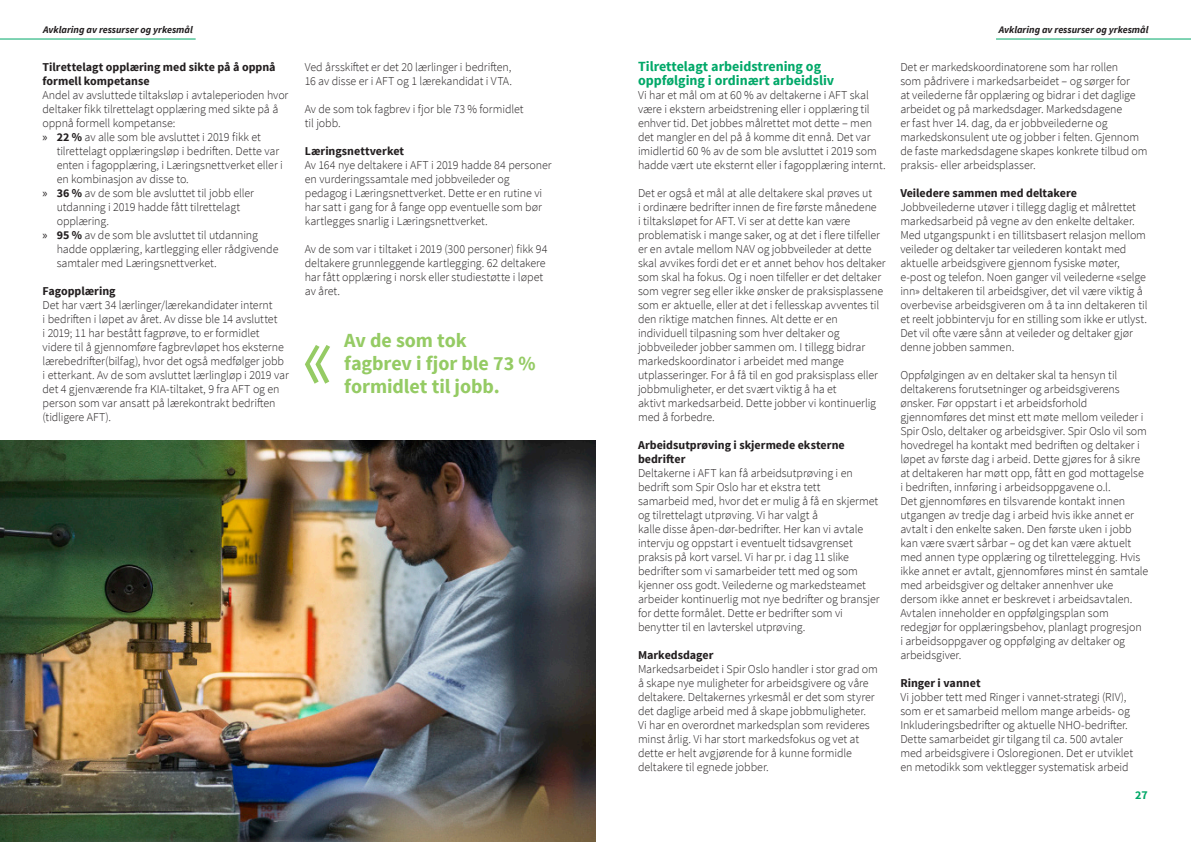
<style>
.page{position:relative;width:1191px;height:842px;background:#fff}
.page>*{position:absolute;margin:0;border:0;box-sizing:border-box;transform-origin:0 0}
.Sitat{font:700 20px/23px "Source Sans Pro";letter-spacing:-.005em;color:#95cb64}
.mellomtittel{font:700 14px/14px "Source Sans Pro";color:#00a868}
.mengdetekst{font:300 12px/14px "Source Sans Pro";letter-spacing:-.01em;color:#231f20}
.mengdetekst-2{font:700 12px/14px "Source Sans Pro";color:#231f20}
.t1{font:700 12px "Source Sans Pro";color:#00a868}
.t2{font:italic 700 10px "Source Sans Pro";color:#231f20}
.s1{font-family:"Myriad Pro";font-weight:400}
.s2{font-weight:700}
</style>
<div class="page">
<hr style="left:996px;top:39px;width:195px;height:1px;background:#00a868">
<hr style="left:0;top:39px;width:196px;height:1px;background:#00a868">
<img style="left:0;top:441px;width:595px;height:401px">
<svg style="left:305px;top:345px;width:25px;height:39px"></svg>
<p class="t2" style="left:43px;top:23px;width:151px">Avklaring av ressurser og yrkesmål</p>
<p class="t2" style="left:998px;top:23px;width:151px">Avklaring av ressurser og yrkesmål</p>
<p class="mellomtittel" style="left:638px;top:59px;width:198px">Tilrettelagt arbeidstrening og oppfølging i ordinært arbeidsliv</p>
<p class="mengdetekst" style="left:638px;top:88px;width:249px">Vi har et mål om at 60 % av deltakerne i AFT skal være i ekstern arbeidstrening eller i opplæring til enhver tid. Det jobbes målrettet mot dette – men det mangler en del på å komme dit ennå. Det var imidlertid 60 % av de som ble avsluttet i 2019 som hadde vært ute eksternt eller i fagopplæring internt.</p>
<p class="mengdetekst" style="left:638px;top:186px;width:249px">Det er også et mål at alle deltakere skal prøves ut<br>i ordinære bedrifter innen de fire første månedene<br>i tiltaksløpet for AFT. Vi ser at dette kan være problematisk i mange saker, og at det i flere tilfeller er en avtale mellom NAV og jobbveileder at dette skal avvikes fordi det er et annet behov hos deltaker som skal ha fokus. Og i noen tilfeller er det deltaker som vegrer seg eller ikke ønsker de praksisplassene som er aktuelle, eller at det i fellesskap avventes til</p>
<p class="mengdetekst" style="left:638px;top:312px;width:203px">den riktige matchen finnes. Alt dette er en individuell tilpasning som hver deltaker og</p>
<p class="mengdetekst" style="left:638px;top:340px;width:229px">jobbveileder jobber sammen om. I tillegg bidrar markedskoordinator i arbeidet med mange</p>
<p class="mengdetekst" style="left:638px;top:368px;width:241px">utplasseringer. For å få til en god praksisplass eller jobbmuligheter, er det svært viktig å ha et</p>
<p class="mengdetekst" style="left:638px;top:396px;width:239px">aktivt markedsarbeid. Dette jobber vi kontinuerlig med å forbedre.</p>
<p class="mengdetekst-2" style="left:638px;top:438px;width:208px">Arbeidsutprøving i skjermede eksterne bedrifter</p>
<p class="mengdetekst" style="left:638px;top:466px;width:216px">Deltakerne i AFT kan få arbeidsutprøving i en bedrift som Spir Oslo har et ekstra tett</p>
<p class="mengdetekst" style="left:638px;top:494px;width:242px">samarbeid med, hvor det er mulig å få en skjermet og tilrettelagt utprøving. Vi har valgt å</p>
<p class="mengdetekst" style="left:638px;top:522px;width:243px">kalle disse åpen-dør-bedrifter. Her kan vi avtale intervju og oppstart i eventuelt tidsavgrenset praksis på kort varsel. Vi har pr. i dag 11 slike bedrifter som vi samarbeider tett med og som kjenner oss godt. Veilederne og markedsteamet arbeider kontinuerlig mot nye bedrifter og bransjer for dette formålet. Dette er bedrifter som vi benytter til en lavterskel utprøving.</p>
<p class="mengdetekst-2" style="left:638px;top:648px;width:77px">Markedsdager</p>
<p class="mengdetekst" style="left:638px;top:662px;width:241px">Markedsarbeidet i Spir Oslo handler i stor grad om å skape nye muligheter for arbeidsgivere og våre deltakere. Deltakernes yrkesmål er det som styrer det daglige arbeid med å skape jobbmuligheter.<br>Vi har en overordnet markedsplan som revideres minst årlig. Vi har stort markedsfokus og vet at dette er helt avgjørende for å kunne formidle deltakere til egnede jobber.</p>
<p class="mengdetekst-2" style="left:43px;top:60px;width:235px">Tilrettelagt opplæring med sikte på å oppnå formell kompetanse</p>
<p class="mengdetekst" style="left:43px;top:88px;width:247px">Andel av avsluttede tiltaksløp i avtaleperioden hvor deltaker fikk tilrettelagt opplæring med sikte på å oppnå formell kompetanse:</p>
<p class="mengdetekst" style="left:57px;top:130px;width:228px;text-indent:-14px"><span class="s1">»</span> <span class="s2">22 %</span> av alle som ble avsluttet i 2019 fikk et tilrettelagt opplæringsløp i bedriften. Dette var enten i fagopplæring, i Læringsnettverket eller i en kombinasjon av disse to.</p>
<p class="mengdetekst" style="left:57px;top:186px;width:199px;text-indent:-14px"><span class="s1">»</span> <span class="s2">36 %</span> av de som ble avsluttet til jobb eller utdanning i 2019 hadde fått tilrettelagt opplæring.</p>
<p class="mengdetekst" style="left:57px;top:228px;width:223px;text-indent:-14px"><span class="s1">»</span> <span class="s2">95 %</span> av de som ble avsluttet til utdanning hadde opplæring, kartlegging eller rådgivende samtaler med Læringsnettverket.</p>
<p class="mengdetekst-2" style="left:43px;top:284px;width:75px">Fagopplæring</p>
<p class="mengdetekst" style="left:43px;top:298px;width:248px">Det har vært 34 lærlinger/lærekandidater internt<br>i bedriften i løpet av året. Av disse ble 14 avsluttet<br>i 2019; 11 har bestått fagprøve, to er formidlet videre til å gjennomføre fagbrevløpet hos eksterne lærebedrifter(bilfag), hvor det også medfølger jobb i etterkant. Av de som avsluttet lærlingløp i 2019 var det 4 gjenværende fra KIA-tiltaket, 9 fra AFT og en</p>
<p class="mengdetekst" style="left:43px;top:396px;width:234px">person som var ansatt på lærekontrakt bedriften (tidligere AFT).</p>
<p class="mengdetekst" style="left:305px;top:60px;width:209px">Ved årsskiftet er det 20 lærlinger i bedriften,<br>16 av disse er i AFT og 1 lærekandidat i VTA.</p>
<p class="mengdetekst" style="left:305px;top:102px;width:220px">Av de som tok fagbrev i fjor ble 73 % formidlet til jobb.</p>
<p class="mengdetekst-2" style="left:305px;top:144px;width:101px">Læringsnettverket</p>
<p class="mengdetekst" style="left:305px;top:158px;width:248px">Av 164 nye deltakere i AFT i 2019 hadde 84 personer en vurderingssamtale med jobbveileder og pedagog i Læringsnettverket. Dette er en rutine vi har satt i gang for å fange opp eventuelle som bør kartlegges snarlig i Læringsnettverket.</p>
<p class="mengdetekst" style="left:305px;top:242px;width:244px">Av de som var i tiltaket i 2019 (300 personer) fikk 94 deltakere grunnleggende kartlegging. 62 deltakere har fått opplæring i norsk eller studiestøtte i løpet av året.</p>
<p class="mengdetekst" style="left:900px;top:60px;width:249px">Det er markedskoordinatorene som har rollen<br>som pådrivere i markedsarbeidet – og sørger for<br>at veilederne får opplæring og bidrar i det daglige arbeidet og på markedsdager. Markedsdagene<br>er fast hver 14. dag, da er jobbveilederne og markedskonsulent ute og jobber i felten. Gjennom de faste markedsdagene skapes konkrete tilbud om praksis- eller arbeidsplasser.</p>
<p class="mengdetekst-2" style="left:900px;top:186px;width:178px">Veiledere sammen med deltakere</p>
<p class="mengdetekst" style="left:900px;top:200px;width:247px">Jobbveilederne utøver i tillegg daglig et målrettet markedsarbeid på vegne av den enkelte deltaker.<br>Med utgangspunkt i en tillitsbasert relasjon mellom veileder og deltaker tar veilederen kontakt med aktuelle arbeidsgivere gjennom fysiske møter, e-post og telefon. Noen ganger vil veilederne «selge inn» deltakeren til arbeidsgiver, det vil være viktig å</p>
<p class="mengdetekst" style="left:900px;top:298px;width:249px">overbevise arbeidsgiveren om å ta inn deltakeren til et reelt jobbintervju for en stilling som ikke er utlyst.<br>Det vil ofte være sånn at veileder og deltaker gjør denne jobben sammen.</p>
<p class="mengdetekst" style="left:900px;top:368px;width:250px">Oppfølgingen av en deltaker skal ta hensyn til deltakerens forutsetninger og arbeidsgiverens ønsker. Før oppstart i et arbeidsforhold gjennomføres det minst ett møte mellom veileder i Spir Oslo, deltaker og arbeidsgiver. Spir Oslo vil som hovedregel ha kontakt med bedriften og deltaker i løpet av første dag i arbeid. Dette gjøres for å sikre at deltakeren har møtt opp, fått en god mottagelse i bedriften, innføring i arbeidsoppgavene o.l.<br>Det gjennomføres en tilsvarende kontakt innen utgangen av tredje dag i arbeid hvis ikke annet er avtalt i den enkelte saken. Den første uken i jobb kan være svært sårbar – og det kan være aktuelt med annen type opplæring og tilrettelegging. Hvis ikke annet er avtalt, gjennomføres minst én samtale med arbeidsgiver og deltaker annenhver uke dersom ikke annet er beskrevet i arbeidsavtalen.<br>Avtalen inneholder en oppfølgingsplan som redegjør for opplæringsbehov, planlagt progresjon<br>i arbeidsoppgaver og oppfølging av deltaker og arbeidsgiver.</p>
<p class="mengdetekst-2" style="left:900px;top:676px;width:82px">Ringer i vannet</p>
<p class="mengdetekst" style="left:900px;top:690px;width:234px">Vi jobber tett med Ringer i vannet-strategi (RIV), som er et samarbeid mellom mange arbeids- og Inkluderingsbedrifter og aktuelle NHO-bedrifter.<br>Dette samarbeidet gir tilgang til ca. 500 avtaler med arbeidsgivere i Osloregionen. Det er utviklet en metodikk som vektlegger systematisk arbeid</p>
<p class="Sitat" style="left:344px;top:329px;width:193px">Av de som tok fagbrev i fjor ble 73 % formidlet til jobb.</p>
<p class="t1" style="left:1135px;top:787px;width:14px">27</p>
</div>
